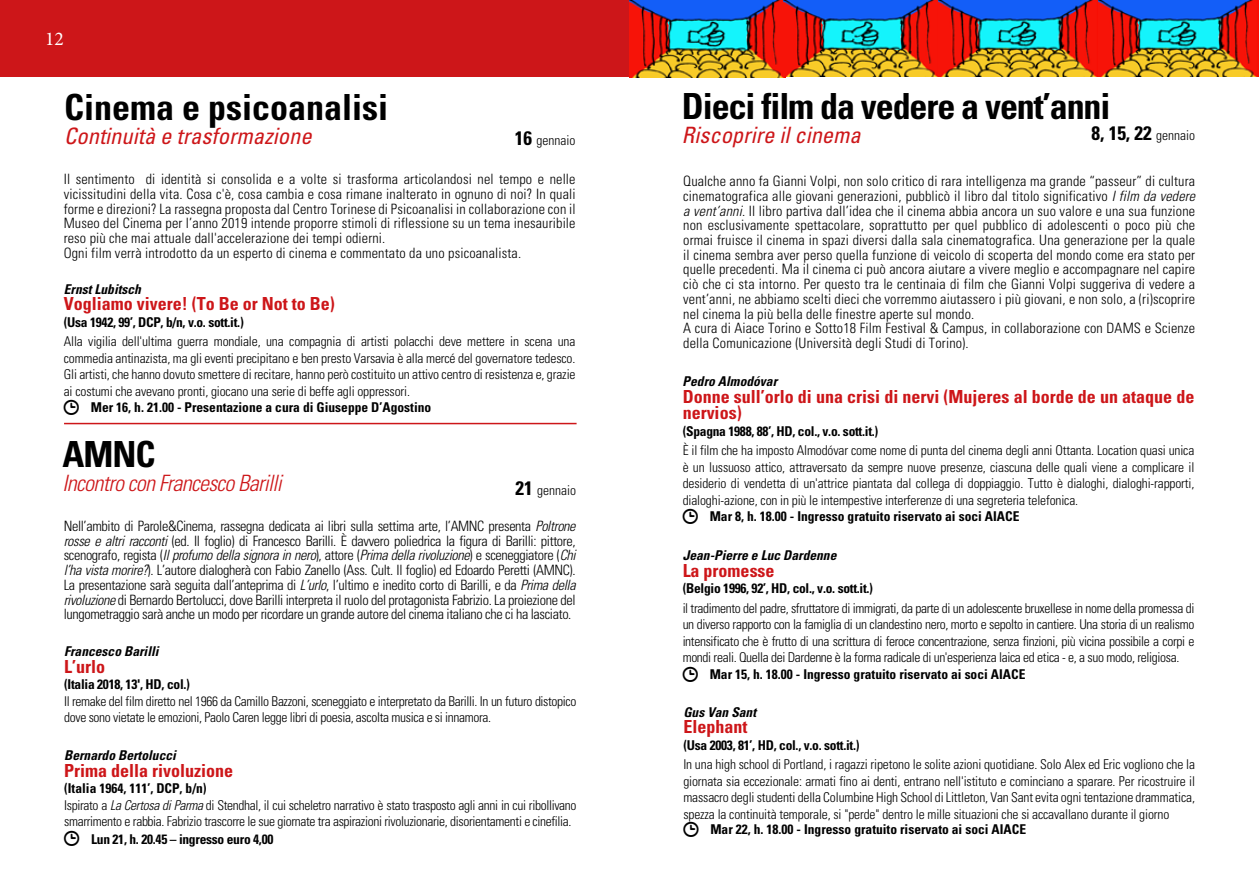
<style>
.page{position:relative;width:1259px;height:893px;background:#fff}
.page>*{position:absolute;margin:0;border:0;box-sizing:border-box;transform-origin:0 0}
.t1{font:700 condensed 36px "Univers";letter-spacing:-.03em;color:#000}
.t2{font:700 condensed 36px "Univers";color:#000}
.t3{font:italic condensed 22.5px "Univers";color:#cd1619}
.t4{font:italic 300 condensed 22.5px "Univers";letter-spacing:-.03em;color:#cd1619}
.t5{font:700 condensed 19.5px "Univers";color:#000}
.t6{font:19.5px "Minion Pro";color:#fff}
.t7{font:700 condensed 18px/16.5px "Univers";color:#cd1619}
.t8{font:300 condensed 14.25px/14.7px "Univers";letter-spacing:.01em;color:#000}
.t9{font:300 condensed 13.5px/16.5px "Univers";letter-spacing:-.025em;color:#000;text-align:justify}
.t10{font:700 condensed 13.5px "Univers";color:#000}
.t11{font:700 condensed 13.5px "Univers";letter-spacing:-.02em;color:#000}
.t12{font:italic 700 condensed 13.5px "Univers";color:#000}
.t13{font:300 condensed 13.5px "Univers";color:#000}
.s1{font-weight:700;font-size:19.5px}
.s2{font-style:italic}
.s3{font-weight:700}
.s4{font-weight:300;font-size:13.5px}
</style>
<div class="page">
<div style="left:0;top:0;width:1259px;height:77px;background:#cd1619"></div>
<img style="left:629px;top:1px;width:154px;height:76px">
<img style="left:783px;top:0;width:475px;height:77px">
<hr style="left:64px;top:423px;width:512px;height:1px;background:#cd1619">
<h3 class="t6" style="left:45px;top:26px;width:20px">12</h3>
<h1 class="t2" style="left:64px;top:85px;width:326px">Cinema e psicoanalisi</h1>
<h2 class="t3" style="left:64px;top:121px;width:249px">Continuità e trasformazione</h2>
<p class="t13" style="left:515px;top:132px;width:62px"><span class="s1">16</span> gennaio</p>
<p class="t8" style="left:64px;top:172px;width:513px">Il sentimento di identità si consolida e a volte si trasforma articolandosi nel tempo e nelle vicissitudini della vita. Cosa c'è, cosa cambia e cosa rimane inalterato in ognuno di noi? In quali forme e direzioni? La rassegna proposta dal Centro Torinese di Psicoanalisi in collaborazione con il Museo del Cinema per l’anno 2019 intende proporre stimoli di riflessione su un tema inesauribile reso più che mai attuale dall'accelerazione dei tempi odierni.<br>Ogni film verrà introdotto da un esperto di cinema e commentato da uno psicoanalista.</p>
<p class="t12" style="left:64px;top:281px;width:79px">Ernst Lubitsch</p>
<p class="t7" style="left:64px;top:295px;width:272px">Vogliamo vivere! (To Be or Not to Be)</p>
<p class="t11" style="left:64px;top:314px;width:181px">(Usa 1942, 99’, DCP, b/n, v.o. sott.it.)</p>
<p class="t9" style="left:64px;top:333px;width:513px">Alla vigilia dell'ultima guerra mondiale, una compagnia di artisti polacchi deve mettere in scena una commedia antinazista, ma gli eventi precipitano e ben presto Varsavia è alla mercé del governatore tedesco.<br>Gli artisti, che hanno dovuto smettere di recitare, hanno però costituito un attivo centro di resistenza e, grazie ai costumi che avevano pronti, giocano una serie di beffe agli oppressori.</p>
<p class="t10" style="left:91px;top:399px;width:342px">Mer 16, h. 21.00 - Presentazione a cura di Giuseppe D’Agostino</p>
<h1 class="t1" style="left:63px;top:433px;width:94px">AMNC</h1>
<h2 class="t4" style="left:63px;top:470px;width:221px">Incontro con Francesco Barilli</h2>
<p class="t13" style="left:515px;top:482px;width:62px"><span class="s1">21</span> gennaio</p>
<p class="t8" style="left:64px;top:519px;width:513px;text-align:justify">Nell’ambito di Parole&amp;Cinema, rassegna dedicata ai libri sulla settima arte, l’AMNC presenta <span class="s2">Poltrone rosse e altri racconti</span> (ed. Il foglio) di Francesco Barilli. È davvero poliedrica la figura di Barilli: pittore, scenografo, regista (<span class="s2">Il profumo della signora in nero</span>), attore (<span class="s2">Prima della rivoluzione</span>) e sceneggiatore (<span class="s2">Chi l’ha vista morire?</span>). L’autore dialogherà con Fabio Zanello (Ass. Cult. Il foglio) ed Edoardo Peretti (AMNC).<br>La presentazione sarà seguita dall’anteprima di <span class="s2">L’urlo</span>, l’ultimo e inedito corto di Barilli, e da <span class="s2">Prima della rivoluzione</span> di Bernardo Bertolucci, dove Barilli interpreta il ruolo del protagonista Fabrizio. La proiezione del lungometraggio sarà anche un modo per ricordare un grande autore del cinema italiano che ci ha lasciato.</p>
<p class="t12" style="left:64px;top:643px;width:96px">Francesco Barilli</p>
<p class="t7" style="left:64px;top:658px;width:42px">L’urlo</p>
<p class="t11" style="left:64px;top:676px;width:127px">(Italia 2018, 13', HD, col.)</p>
<p class="t9" style="left:64px;top:692px;width:514px">Il remake del film diretto nel 1966 da Camillo Bazzoni, sceneggiato e interpretato da Barilli. In un futuro distopico dove sono vietate le emozioni, Paolo Caren legge libri di poesia, ascolta musica e si innamora.</p>
<p class="t12" style="left:64px;top:747px;width:113px">Bernardo Bertolucci</p>
<p class="t7" style="left:64px;top:762px;width:171px">Prima della rivoluzione</p>
<p class="t9" style="left:64px;top:780px;width:514px;text-align:left"><span class="s3">(Italia 1964, 111’, DCP, b/n)<br></span>Ispirato a <span class="s2">La Certosa di Parma</span> di Stendhal, il cui scheletro narrativo è stato trasposto agli anni in cui ribollivano smarrimento e rabbia. Fabrizio trascorre le sue giornate tra aspirazioni rivoluzionarie, disorientamenti e cinefilia.</p>
<p class="t11" style="left:91px;top:831px;width:184px">Lun 21, h. 20.45 – ingresso euro 4,00</p>
<h1 class="t1" style="left:682px;top:84px;width:430px">Dieci film da vedere a vent’anni</h1>
<h2 class="t3" style="left:682px;top:121px;width:180px">Riscoprire il cinema</h2>
<h3 class="t5" style="left:1091px;top:121px;width:105px">8, 15, 22 <span class="s4">gennaio</span></h3>
<p class="t8" style="left:683px;top:174px;width:513px">Qualche anno fa Gianni Volpi, non solo critico di rara intelligenza ma grande “passeur” di cultura cinematografica alle giovani generazioni, pubblicò il libro dal titolo significativo <span class="s2">I film da vedere a vent’anni</span>. Il libro partiva dall’idea che il cinema abbia ancora un suo valore e una sua funzione non esclusivamente spettacolare, soprattutto per quel pubblico di adolescenti o poco più che ormai fruisce il cinema in spazi diversi dalla sala cinematografica. Una generazione per la quale il cinema sembra aver perso quella funzione di veicolo di scoperta del mondo come era stato per quelle precedenti. Ma il cinema ci può ancora aiutare a vivere meglio e accompagnare nel capire ciò che ci sta intorno. Per questo tra le centinaia di film che Gianni Volpi suggeriva di vedere a vent’anni, ne abbiamo scelti dieci che vorremmo aiutassero i più giovani, e non solo, a (ri)scoprire nel cinema la più bella delle finestre aperte sul mondo.<br>A cura di Aiace Torino e Sotto18 Film Festival &amp; Campus, in collaborazione con DAMS e Scienze della Comunicazione (Università degli Studi di Torino).</p>
<p class="t12" style="left:682px;top:373px;width:96px">Pedro Almodóvar</p>
<p class="t7" style="left:682px;top:388px;width:513px">Donne sull’orlo di una crisi di nervi (Mujeres al borde de un ataque de nervios)</p>
<p class="t11" style="left:682px;top:423px;width:197px">(Spagna 1988, 88’, HD, col., v.o. sott.it.)</p>
<p class="t9" style="left:682px;top:442px;width:513px">È il film che ha imposto Almodóvar come nome di punta del cinema degli anni Ottanta. Location quasi unica è un lussuoso attico, attraversato da sempre nuove presenze, ciascuna delle quali viene a complicare il desiderio di vendetta di un'attrice piantata dal collega di doppiaggio. Tutto è dialoghi, dialoghi-rapporti, dialoghi-azione, con in più le intempestive interferenze di una segreteria telefonica.</p>
<p class="t10" style="left:709px;top:508px;width:311px">Mar 8, h. 18.00 - Ingresso gratuito riservato ai soci AIACE</p>
<p class="t12" style="left:682px;top:547px;width:155px">Jean-Pierre e Luc Dardenne</p>
<p class="t7" style="left:682px;top:562px;width:93px">La promesse</p>
<p class="t11" style="left:682px;top:580px;width:192px">(Belgio 1996, 92’, HD, col., v.o. sott.it.)</p>
<p class="t9" style="left:682px;top:600px;width:513px">il tradimento del padre, sfruttatore di immigrati, da parte di un adolescente bruxellese in nome della promessa di un diverso rapporto con la famiglia di un clandestino nero, morto e sepolto in cantiere. Una storia di un realismo intensificato che è frutto di una scrittura di feroce concentrazione, senza finzioni, più vicina possibile a corpi e mondi reali. Quella dei Dardenne è la forma radicale di un'esperienza laica ed etica - e, a suo modo, religiosa.</p>
<p class="t10" style="left:709px;top:666px;width:317px">Mar 15, h. 18.00 - Ingresso gratuito riservato ai soci AIACE</p>
<p class="t12" style="left:683px;top:704px;width:74px">Gus Van Sant</p>
<p class="t7" style="left:683px;top:719px;width:66px">Elephant</p>
<p class="t11" style="left:683px;top:737px;width:178px">(Usa 2003, 81’, HD, col., v.o. sott.it.)</p>
<p class="t9" style="left:683px;top:756px;width:513px">In una high school di Portland, i ragazzi ripetono le solite azioni quotidiane. Solo Alex ed Eric vogliono che la giornata sia eccezionale: armati fino ai denti, entrano nell'istituto e cominciano a sparare. Per ricostruire il massacro degli studenti della Columbine High School di Littleton, Van Sant evita ogni tentazione drammatica, spezza la continuità temporale, si "perde" dentro le mille situazioni che si accavallano durante il giorno</p>
<p class="t10" style="left:710px;top:821px;width:317px">Mar 22, h. 18.00 - Ingresso gratuito riservato ai soci AIACE</p>
</div>
